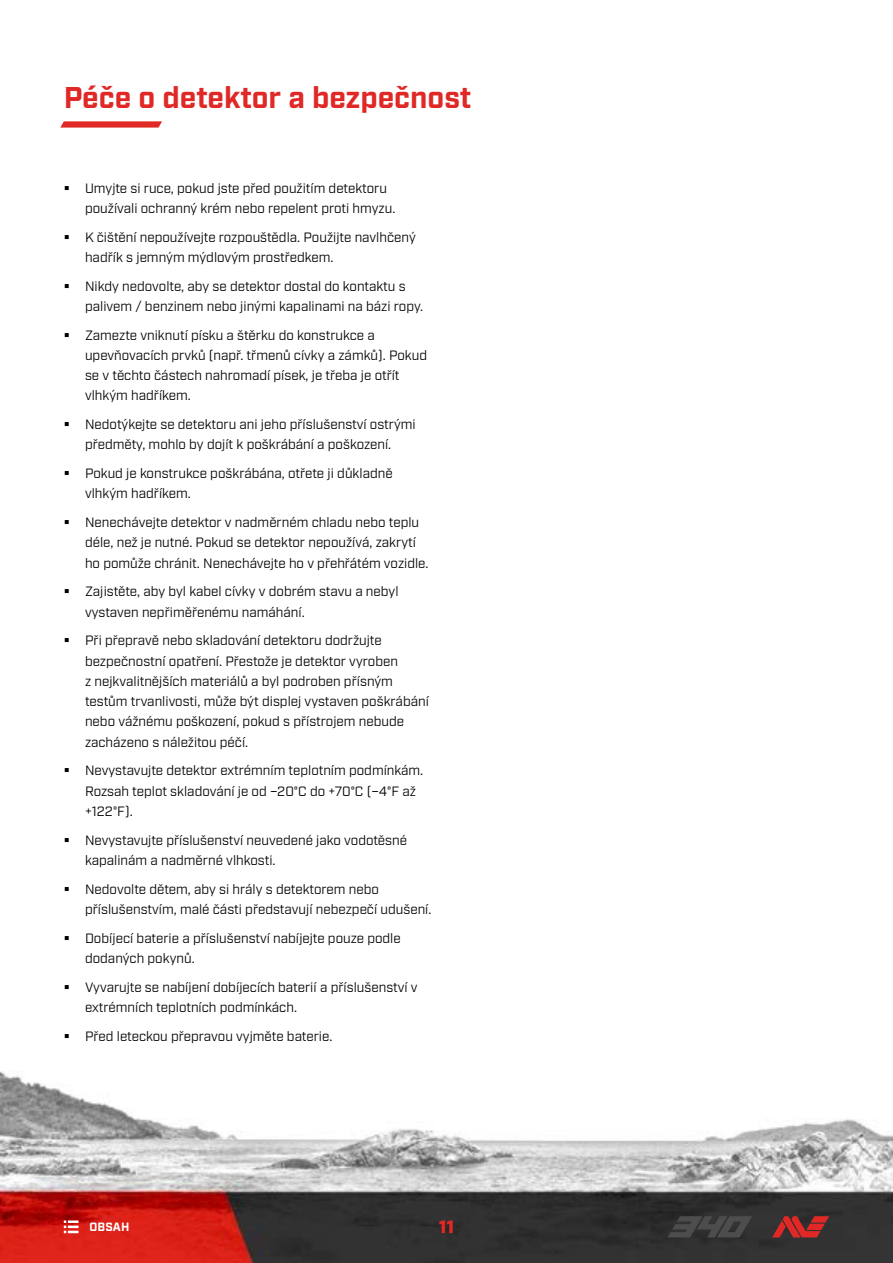
<style>
.page{position:relative;width:893px;height:1263px;background:#fff}
.page>*{position:absolute;margin:0;border:0;box-sizing:border-box;transform-origin:0 0}
.t1{font:700 30px "Industry";color:#e02826}
.t2{font:900 18px "Industry";color:#e02826}
.t3{font:13.5px/20.2px "Industry";color:#000}
.t4{font:700 12px "Industry";letter-spacing:.01em;color:#fff}
</style>
<div class="page">
<img style="left:0;top:1071px;width:893px;height:192px">
<svg style="left:64px;top:1220px;width:15px;height:13px"></svg>
<svg style="left:60px;top:121px;width:102px;height:7px"></svg>
<svg style="left:772px;top:1216px;width:57px;height:21px"></svg>
<svg style="left:667px;top:1216px;width:85px;height:21px;background:#414141"></svg>
<h1 class="t1" style="left:64px;top:79px;width:409px">Péče o detektor a bezpečnost</h1>
<p class="t3" style="left:85px;top:178px;width:310px">Umyjte si ruce, pokud jste před použitím detektoru používali ochranný krém nebo repelent proti hmyzu.</p>
<p class="t3" style="left:85px;top:227px;width:332px">K čištění nepoužívejte rozpouštědla. Použijte navlhčený hadřík s jemným mýdlovým prostředkem.</p>
<p class="t3" style="left:85px;top:276px;width:338px">Nikdy nedovolte, aby se detektor dostal do kontaktu s palivem / benzinem nebo jinými kapalinami na bázi ropy.</p>
<p class="t3" style="left:85px;top:325px;width:343px">Zamezte vniknutí písku a štěrku do konstrukce a upevňovacích prvků (např. třmenů cívky a zámků). Pokud se v těchto částech nahromadí písek, je třeba je otřít vlhkým hadříkem.</p>
<p class="t3" style="left:85px;top:415px;width:332px">Nedotýkejte se detektoru ani jeho příslušenství ostrými předměty, mohlo by dojít k poškrábání a poškození.</p>
<p class="t3" style="left:85px;top:464px;width:309px">Pokud je konstrukce poškrábána, otřete ji důkladně vlhkým hadříkem.</p>
<p class="t3" style="left:85px;top:513px;width:343px">Nenechávejte detektor v nadměrném chladu nebo teplu déle, než je nutné. Pokud se detektor nepoužívá, zakrytí ho pomůže chránit. Nenechávejte ho v přehřátém vozidle.</p>
<p class="t3" style="left:85px;top:582px;width:315px">Zajistěte, aby byl kabel cívky v dobrém stavu a nebyl vystaven nepřiměřenému namáhání.</p>
<p class="t3" style="left:85px;top:631px;width:345px">Při přepravě nebo skladování detektoru dodržujte bezpečnostní opatření. Přestože je detektor vyroben<br>z nejkvalitnějších materiálů a byl podroben přísným testům trvanlivosti, může být displej vystaven poškrábání nebo vážnému poškození, pokud s přístrojem nebude zacházeno s náležitou péčí.</p>
<p class="t3" style="left:85px;top:761px;width:338px">Nevystavujte detektor extrémním teplotním podmínkám.<br>Rozsah teplot skladování je od –20°C do +70°C (–4°F až +122°F).</p>
<p class="t3" style="left:85px;top:830px;width:324px">Nevystavujte příslušenství neuvedené jako vodotěsné kapalinám a nadměrné vlhkosti.</p>
<p class="t3" style="left:85px;top:879px;width:346px">Nedovolte dětem, aby si hrály s detektorem nebo příslušenstvím, malé části představují nebezpečí udušení.</p>
<p class="t3" style="left:85px;top:928px;width:317px">Dobíjecí baterie a příslušenství nabíjejte pouze podle dodaných pokynů.</p>
<p class="t3" style="left:85px;top:977px;width:334px">Vyvarujte se nabíjení dobíjecích baterií a příslušenství v extrémních teplotních podmínkách.</p>
<p class="t3" style="left:85px;top:1026px;width:247px">Před leteckou přepravou vyjměte baterie.</p>
<p class="t4" style="left:90px;top:1220px;width:41px">OBSAH</p>
<h2 class="t2" style="left:439px;top:1216px;width:17px">11</h2>
</div>
